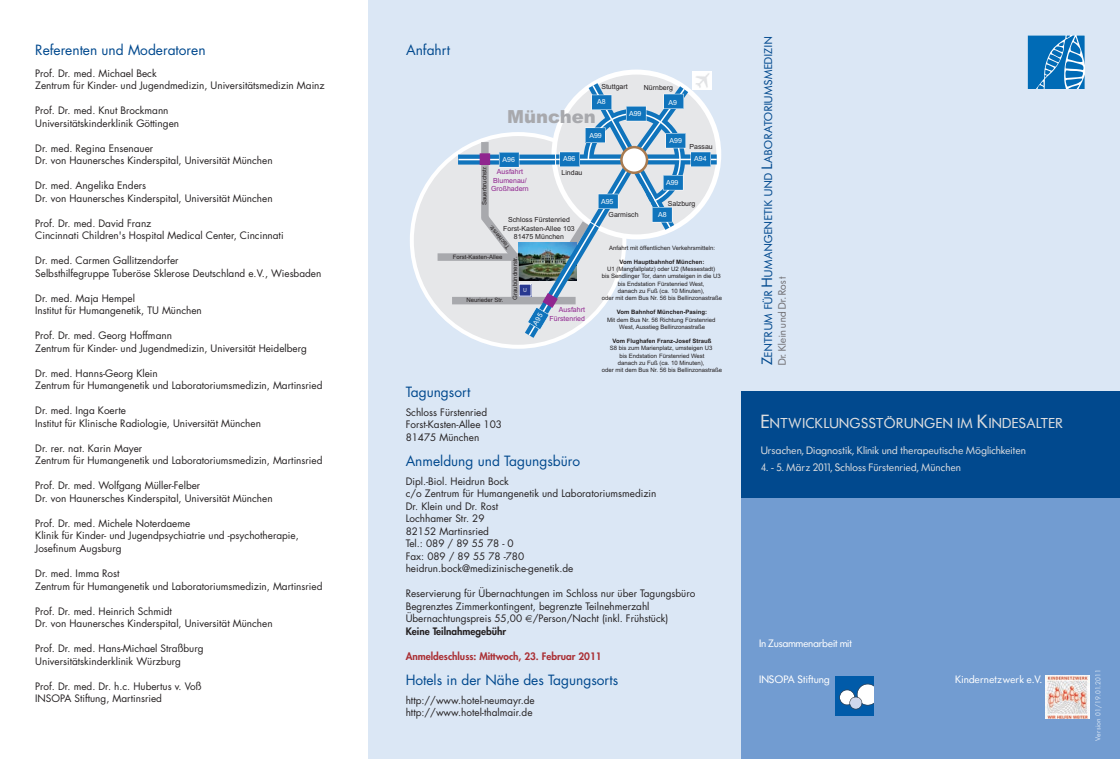
<style>
.page{position:relative;width:1120px;height:759px;background:#fff}
.page>*{position:absolute;margin:0;border:0;box-sizing:border-box;transform-origin:0 0}
.t1{font:900 18px "Arial";color:#a8a9ad}
.t2{font:15px "Sh Futura";letter-spacing:.065em;color:#dcdddf}
.t3{font:13.75px "Futura";color:#01498e}
.t4{font:11.75px "Sh Futura";letter-spacing:.065em;color:#01498e}
.t5{font:11.25px "Sh Futura";letter-spacing:.05em;color:#dcdddf}
.t6{font:11.25px "Sh Futura";letter-spacing:.05em;color:#fff}
.t7{font:11.25px "Sh Futura";letter-spacing:.03em;color:#fff}
.t8{font:11.25px "Sh Futura";letter-spacing:.05em;color:#717074}
.t9{font:10px/12.5px "Futura";color:#231f20}
.t10{font:800 10px "Futura";color:#aa2f34}
.t11{font:800 10px "Futura";color:#231f20}
.t12{font:7.5px "Futura Headline EF Pro";letter-spacing:.025em;color:#dbe7f5}
.t13{font:7px/8.4px "Arial";color:#231f20;text-align:center}
.t14{font:7px/8.4px "Arial";color:#90268f;text-align:center}
.t15{font:7px "Arial";color:#fff}
.t16{font:6px/7.2px "Arial";color:#231f20;text-align:center}
.t17{font:700 6px "Arial";color:#231f20}
.t18{font:6px "Futura Headline EF Pro";color:#fff}
.s1{font-size:15.75px}
.s2{font-size:20px}
</style>
<div class="page">
<div style="left:741px;top:0;width:379px;height:751px;background:#dbe7f5"></div>
<div style="left:741px;top:400px;width:379px;height:358px;background:#729cd1"></div>
<div style="left:741px;top:391px;width:379px;height:107px;background:#01498e"></div>
<svg style="left:1028px;top:35px;width:56px;height:54px;background:#2a83c1"></svg>
<div style="left:369px;top:0;width:372px;height:758px;background:#dbe7f5"></div>
<div style="left:835px;top:676px;width:39px;height:39px;background:#015ba9"></div>
<div style="left:840px;top:689px;width:14px;height:15px;background:#fff;border-radius:50%"></div>
<div style="left:839px;top:689px;width:16px;height:16px;border:1px solid #3e444f;border-radius:50%"></div>
<div style="left:857px;top:684px;width:21px;height:20px;background:#fff;border-radius:50%"></div>
<div style="left:857px;top:683px;width:21px;height:22px;border:1px solid #3e444f;border-radius:50%"></div>
<div style="left:850px;top:697px;width:11px;height:11px;background:#d0d7ec;border-radius:50%"></div>
<div style="left:849px;top:696px;width:13px;height:13px;border:1px solid #3e444f;border-radius:50%"></div>
<div style="left:874px;top:675px;width:6px;height:43px;background:#729cd1"></div>
<img style="left:1045px;top:675px;width:44px;height:43px">
<div style="left:412px;top:134px;width:212px;height:212px;background:#e6e7e9;border-radius:50%"></div>
<svg style="left:711px;top:154px;width:6px;height:10px"></svg>
<hr style="left:554px;top:159px;width:163px;height:1px;background:#fff">
<svg style="left:458px;top:154px;width:15px;height:10px"></svg>
<hr style="left:458px;top:159px;width:97px;height:1px;background:#fff">
<div style="left:437px;top:253px;width:129px;height:8px;background:#a8a9ad"></div>
<div style="left:452px;top:297px;width:123px;height:7px;background:#a8a9ad"></div>
<svg style="left:473px;top:72px;width:238px;height:277px"></svg>
<h3 class="t3" style="left:35px;top:44px;width:172px">Referenten und Moderatoren</h3>
<p class="t9" style="left:35px;top:67px;width:291px">Prof. Dr. med. Michael Beck<br>Zentrum für Kinder- und Jugendmedizin, Universitätsmedizin Mainz</p>
<p class="t9" style="left:35px;top:105px;width:145px">Prof. Dr. med. Knut Brockmann<br>Universitätskinderklinik Göttingen</p>
<p class="t9" style="left:35px;top:142px;width:239px">Dr. med. Regina Ensenauer<br>Dr. von Haunersches Kinderspital, Universität München</p>
<p class="t9" style="left:35px;top:180px;width:239px">Dr. med. Angelika Enders<br>Dr. von Haunersches Kinderspital, Universität München</p>
<p class="t9" style="left:35px;top:217px;width:250px">Prof. Dr. med. David Franz<br>Cincinnati Children's Hospital Medical Center, Cincinnati</p>
<p class="t9" style="left:35px;top:255px;width:288px">Dr. med. Carmen Gallitzendorfer<br>Selbsthilfegruppe Tuberöse Sklerose Deutschland e.V., Wiesbaden</p>
<p class="t9" style="left:35px;top:292px;width:168px">Dr. med. Maja Hempel<br>Institut für Humangenetik, TU München</p>
<p class="t9" style="left:35px;top:330px;width:273px">Prof. Dr. med. Georg Hoffmann<br>Zentrum für Kinder- und Jugendmedizin, Universität Heidelberg</p>
<p class="t9" style="left:35px;top:367px;width:289px">Dr. med. Hanns-Georg Klein<br>Zentrum für Humangenetik und Laboratoriumsmedizin, Martinsried</p>
<p class="t9" style="left:35px;top:405px;width:227px">Dr. med. Inga Koerte<br>Institut für Klinische Radiologie, Universität München</p>
<p class="t9" style="left:35px;top:442px;width:289px">Dr. rer. nat. Karin Mayer<br>Zentrum für Humangenetik und Laboratoriumsmedizin, Martinsried</p>
<p class="t9" style="left:35px;top:480px;width:239px">Prof. Dr. med. Wolfgang Müller-Felber<br>Dr. von Haunersches Kinderspital, Universität München</p>
<p class="t9" style="left:35px;top:517px;width:265px">Prof. Dr. med. Michele Noterdaeme<br>Klinik für Kinder- und Jugendpsychiatrie und -psychotherapie,<br>Josefinum Augsburg</p>
<p class="t9" style="left:35px;top:567px;width:289px">Dr. med. Imma Rost<br>Zentrum für Humangenetik und Laboratoriumsmedizin, Martinsried</p>
<p class="t9" style="left:35px;top:605px;width:239px">Prof. Dr. med. Heinrich Schmidt<br>Dr. von Haunersches Kinderspital, Universität München</p>
<p class="t9" style="left:35px;top:642px;width:170px">Prof. Dr. med. Hans-Michael Straßburg<br>Universitätskinderklinik Würzburg</p>
<p class="t9" style="left:35px;top:680px;width:168px">Prof. Dr. med. Dr. h.c. Hubertus v. Voß<br>INSOPA Stiftung, Martinsried</p>
<h3 class="t3" style="left:406px;top:44px;width:45px">Anfahrt</h3>
<p class="t13" style="left:601px;top:82px;width:28px">Stuttgart</p>
<p class="t13" style="left:644px;top:83px;width:31px">Nürnberg</p>
<p class="t15" style="left:597px;top:97px;width:10px">A8</p>
<p class="t15" style="left:668px;top:97px;width:10px">A9</p>
<h1 class="t1" style="left:507px;top:103px;width:90px">München</h1>
<p class="t15" style="left:502px;top:155px;width:14px">A96</p>
<p class="t14" style="left:491px;top:168px;width:39px">Ausfahrt<br>Blumenau/<br>Großhadern</p>
<p class="t13" style="left:561px;top:168px;width:23px">Lindau</p>
<p class="t15" style="left:589px;top:131px;width:14px">A99</p>
<p class="t15" style="left:563px;top:154px;width:14px">A96</p>
<p class="t16" style="left:481px;top:205px;width:41px;rotate:-90deg">Sauerbruchstr.</p>
<p class="t15" style="left:601px;top:196px;width:14px">A95</p>
<p class="t15" style="left:629px;top:109px;width:14px">A99</p>
<p class="t15" style="left:669px;top:136px;width:14px">A99</p>
<p class="t15" style="left:666px;top:178px;width:14px">A99</p>
<p class="t13" style="left:689px;top:142px;width:25px">Passau</p>
<p class="t15" style="left:694px;top:154px;width:14px">A94</p>
<p class="t13" style="left:668px;top:199px;width:29px">Salzburg</p>
<p class="t13" style="left:503px;top:216px;width:73px">Schloss Fürstenried<br>Forst-Kasten-Allee 103<br>81475 München</p>
<p class="t16" style="left:506px;top:250px;width:30px;rotate:-130deg">Tischlerstr.</p>
<p class="t16" style="left:453px;top:253px;width:51px">Forst-Kasten-Allee</p>
<p class="t16" style="left:466px;top:297px;width:39px">Neurieder Str.</p>
<p class="t16" style="left:511px;top:300px;width:45px;rotate:-90deg">Graubündnerstr.</p>
<p class="t18" style="left:523px;top:288px;width:5px">U</p>
<p class="t14" style="left:549px;top:306px;width:37px;text-align:right">Ausfahrt<br>Fürstenried</p>
<p class="t13" style="left:608px;top:210px;width:31px">Garmisch</p>
<p class="t15" style="left:658px;top:210px;width:10px">A8</p>
<p class="t16" style="left:609px;top:244px;width:107px">Anfahrt mit öffentlichen Verkehrsmitteln:</p>
<p class="t17" style="left:619px;top:258px;width:86px">Vom Hauptbahnhof München:</p>
<p class="t16" style="left:602px;top:265px;width:122px">U1 (Mangfallplatz) oder U2 (Messestadt)<br>bis Sendlinger Tor, dann umsteigen in die U3 bis Endstation Fürstenried West,<br>danach zu Fuß (ca. 10 Minuten),<br>oder mit dem Bus Nr. 56 bis Bellinzonastraße</p>
<p class="t17" style="left:617px;top:308px;width:92px">Vom Bahnhof München-Pasing:</p>
<p class="t16" style="left:607px;top:316px;width:110px">Mit dem Bus Nr. 56 Richtung Fürstenried<br>West, Ausstieg Bellinzonastraße</p>
<p class="t17" style="left:612px;top:337px;width:100px">Vom Flughafen Franz-Josef Strauß</p>
<p class="t16" style="left:602px;top:344px;width:122px">S8 bis zum Marienplatz, umsteigen U3<br>bis Endstation Fürstenried West<br>danach zu Fuß (ca. 10 Minuten),<br>oder mit dem Bus Nr. 56 bis Bellinzonastraße</p>
<h3 class="t3" style="left:406px;top:385px;width:66px">Tagungsort</h3>
<p class="t9" style="left:406px;top:406px;width:98px">Schloss Fürstenried<br>Forst-Kasten-Allee 103<br>81475 München</p>
<h3 class="t3" style="left:406px;top:454px;width:176px">Anmeldung und Tagungsbüro</h3>
<p class="t9" style="left:406px;top:475px;width:252px">Dipl.-Biol. Heidrun Bock<br>c/o Zentrum für Humangenetik und Laboratoriumsmedizin<br>Dr. Klein und Dr. Rost<br>Lochhamer Str. 29<br>82152 Martinsried<br>Tel.: 089 / 89 55 78 - 0<br>Fax: 089 / 89 55 78 -780 heidrun.bock@medizinische-genetik.de</p>
<p class="t9" style="left:406px;top:588px;width:291px">Reservierung für Übernachtungen im Schloss nur über Tagungsbüro<br>Begrenztes Zimmerkontingent, begrenzte Teilnehmerzahl<br>Übernachtungspreis 55,00 /Person/Nacht (inkl. Frühstück)</p>
<p class="t11" style="left:406px;top:626px;width:102px">Keine Teilnahmegebühr</p>
<p class="t10" style="left:406px;top:651px;width:197px">Anmeldeschluss: Mittwoch, 23. Februar 2011</p>
<h3 class="t3" style="left:406px;top:673px;width:214px">Hotels in der Nähe des Tagungsorts</h3>
<p class="t9" style="left:406px;top:694px;width:131px">http://www.hotel-neumayr.de http://www.hotel-thalmair.de</p>
<p class="t4" style="left:761px;top:365px;width:330px;rotate:-90deg"><span class="s1">Z</span>ENTRUM FÜR <span class="s1">H</span>UMANGENETIK UND <span class="s1">L</span>ABORATORIUMSMEDIZIN</p>
<p class="t8" style="left:775px;top:365px;width:90px;rotate:-90deg">Dr. Klein und Dr. Rost</p>
<h2 class="t2" style="left:761px;top:414px;width:303px"><span class="s2">E</span>NTWICKLUNGSSTÖRUNGEN IM <span class="s2">K</span>INDESALTER</h2>
<p class="t5" style="left:761px;top:443px;width:266px">Ursachen, Diagnostik, Klinik und therapeutische Möglichkeiten</p>
<p class="t5" style="left:761px;top:460px;width:201px">4. - 5. März 2011, Schloss Fürstenried, München</p>
<p class="t7" style="left:759px;top:636px;width:94px">In Zusammenarbeit mit</p>
<p class="t6" style="left:759px;top:672px;width:71px">INSOPA Stiftung</p>
<p class="t6" style="left:955px;top:672px;width:88px">Kindernetzwerk e.V.</p>
<p class="t12" style="left:1095px;top:740px;width:73px;rotate:-90deg">Version 01/19.01.2011</p>
</div>
